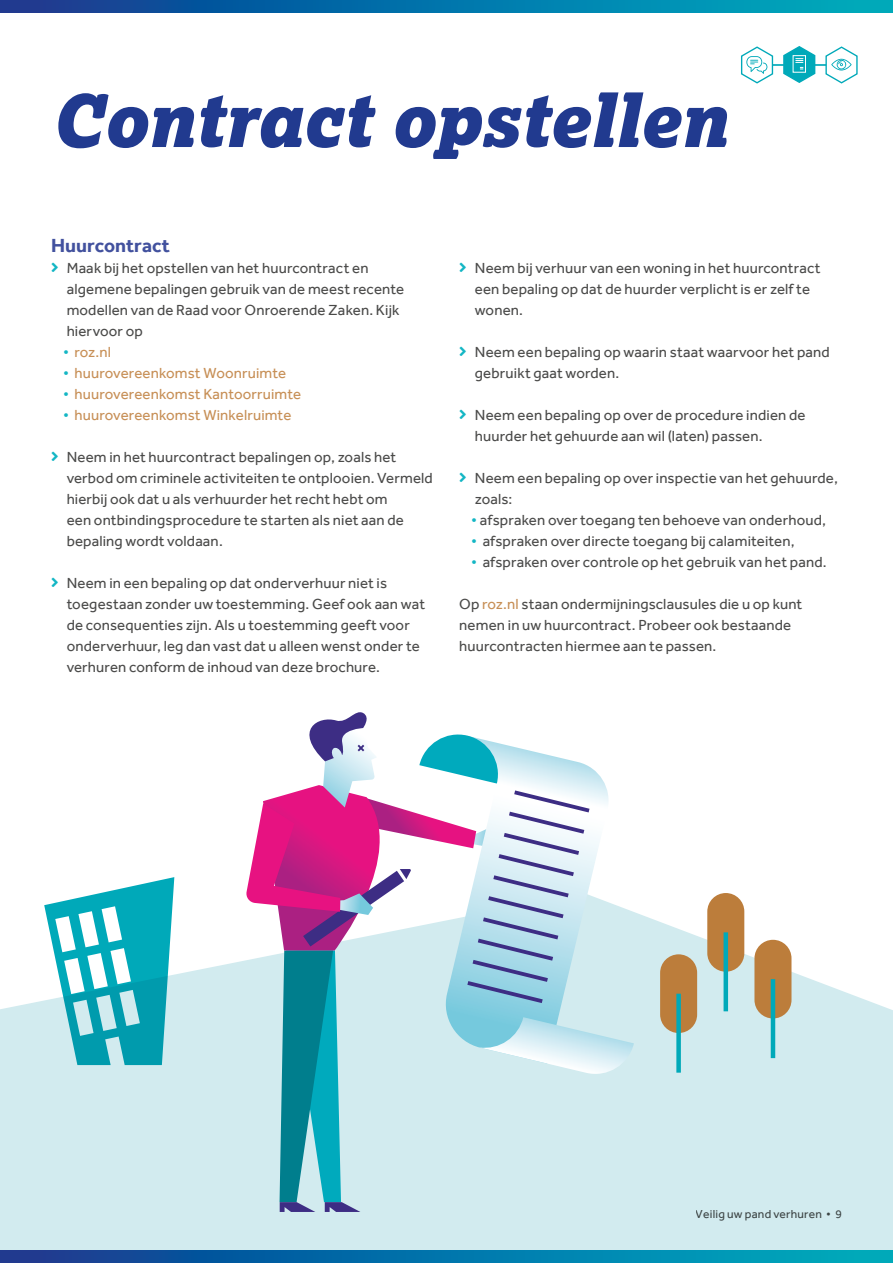
<style>
.page{position:relative;width:893px;height:1263px;background:#fff}
.page>*{position:absolute;margin:0;border:0;box-sizing:border-box;transform-origin:0 0}
.t1{font:italic 900 72px "Lexia";letter-spacing:-.01em;color:#213a8f}
.t2{font:700 19.5px "Effra";letter-spacing:.005em;color:#42519e}
.t3{font:15px/21px "Effra";letter-spacing:.01em;color:#4a4a49}
.t4{font:15px "Effra";letter-spacing:.01em;color:#c78f56}
.t5{font:12px "Effra";letter-spacing:.02em;color:#4a4a49}
.s1{color:#13b6c4}
.s2{color:#c78f56}
</style>
<div class="page">
<hr style="left:765px;top:64px;width:81px;height:2px;background:#00a9b9">
<svg style="left:825px;top:46px;width:33px;height:38px"></svg>
<svg style="left:782px;top:46px;width:34px;height:37px"></svg>
<svg style="left:741px;top:46px;width:33px;height:38px"></svg>
<svg style="left:0;top:893px;width:893px;height:357px;fill:#d2ebef"></svg>
<svg style="left:246px;top:712px;width:388px;height:500px"></svg>
<svg style="left:44px;top:877px;width:130px;height:188px"></svg>
<div style="left:707px;top:893px;width:37px;height:79px;background:#bc7d3b;border-radius:19px"></div>
<hr style="left:724px;top:932px;width:4px;height:79px;background:#00a9b9">
<div style="left:754px;top:940px;width:37px;height:78px;background:#bc7d3b;border-radius:19px"></div>
<hr style="left:771px;top:979px;width:4px;height:79px;background:#00a9b9">
<div style="left:660px;top:954px;width:37px;height:79px;background:#bc7d3b;border-radius:19px"></div>
<div style="left:676px;top:994px;width:5px;height:79px;background:#00a9b9"></div>
<svg style="left:0;top:0;width:893px;height:13px;background:#0574a8"></svg>
<svg style="left:0;top:1250px;width:893px;height:13px;background:#0574a8"></svg>
<h1 class="t1" style="left:51px;top:73px;width:678px">Contract opstellen</h1>
<h2 class="t2" style="left:51px;top:234px;width:121px">Huurcontract</h2>
<p class="t3" style="left:67px;top:257px;width:339px">Maak bij het opstellen van het huurcontract en algemene bepalingen gebruik van de meest recente modellen van de Raad voor Onroerende Zaken. Kijk hiervoor op</p>
<p class="t4" style="left:63px;top:343px;width:50px"><span class="s1">•</span> roz.nl</p>
<p class="t4" style="left:63px;top:364px;width:225px"><span class="s1">•</span> huurovereenkomst Woonruimte</p>
<p class="t4" style="left:63px;top:385px;width:240px"><span class="s1">•</span> huurovereenkomst Kantoorruimte</p>
<p class="t4" style="left:63px;top:406px;width:230px"><span class="s1">•</span> huurovereenkomst Winkelruimte</p>
<p class="t3" style="left:67px;top:446px;width:368px">Neem in het huurcontract bepalingen op, zoals het verbod om criminele activiteiten te ontplooien. Vermeld hierbij ook dat u als verhuurder het recht hebt om<br>een ontbindingsprocedure te starten als niet aan de bepaling wordt voldaan.</p>
<p class="t3" style="left:67px;top:572px;width:360px">Neem in een bepaling op dat onderverhuur niet is toegestaan zonder uw toestemming. Geef ook aan wat de consequenties zijn. Als u toestemming geeft voor onderverhuur, leg dan vast dat u alleen wenst onder te verhuren conform de inhoud van deze brochure.</p>
<p class="t3" style="left:475px;top:257px;width:347px">Neem bij verhuur van een woning in het huurcontract een bepaling op dat de huurder verplicht is er zelf te wonen.</p>
<p class="t3" style="left:475px;top:341px;width:356px">Neem een bepaling op waarin staat waarvoor het pand gebruikt gaat worden.</p>
<p class="t3" style="left:475px;top:404px;width:332px">Neem een bepaling op over de procedure indien de huurder het gehuurde aan wil (laten) passen.</p>
<p class="t3" style="left:475px;top:467px;width:364px">Neem een bepaling op over inspectie van het gehuurde, zoals:</p>
<p class="t3" style="left:471px;top:509px;width:356px"><span class="s1">•</span> afspraken over toegang ten behoeve van onderhoud,</p>
<p class="t3" style="left:471px;top:530px;width:325px"><span class="s1">•</span> afspraken over directe toegang bij calamiteiten,</p>
<p class="t3" style="left:471px;top:551px;width:357px"><span class="s1">•</span> afspraken over controle op het gebruik van het pand.</p>
<p class="t3" style="left:459px;top:593px;width:345px">Op <span class="s2">roz.nl</span> staan ondermijningsclausules die u op kunt nemen in uw huurcontract. Probeer ook bestaande huurcontracten hiermee aan te passen.</p>
<p class="t5" style="left:696px;top:1207px;width:147px">Veilig uw pand verhuren • 9</p>
</div>
